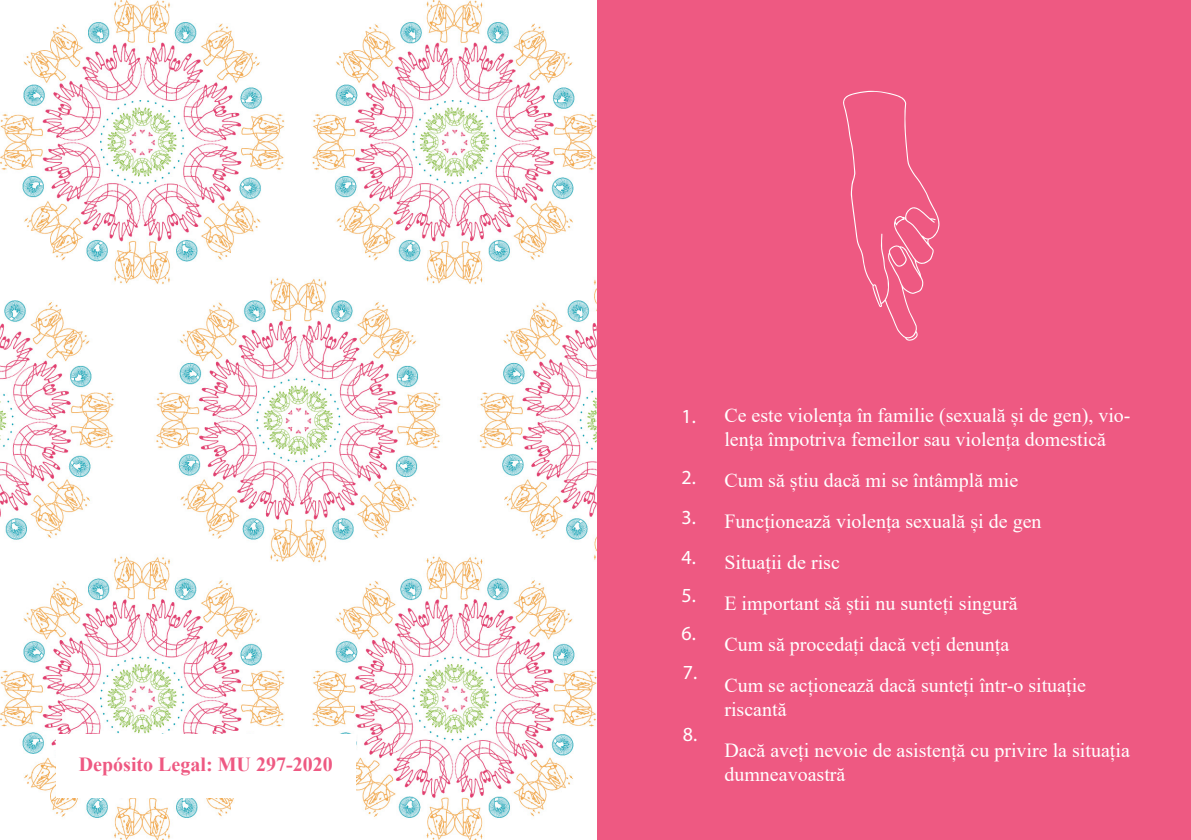
<style>
.page{position:relative;width:1191px;height:840px;background:#fff}
.page>*{position:absolute;margin:0;border:0;box-sizing:border-box;transform-origin:0 0}
.t1{font:20px/24px "Times New Roman";color:#fff}
.Texto_libre{font:700 20px "Times New Roman";color:#ee5982}
.t2{font:20px "Myriad Pro";color:#fff}
</style>
<div class="page">
<div style="left:596px;top:0;width:595px;height:839px;background:#ee5982"></div>
<img style="left:1px;top:0;width:595px;height:839px">
<svg style="left:843px;top:91px;width:96px;height:250px"></svg>
<div style="left:57px;top:733px;width:299px;height:63px;background:#fff"></div>
<p class="Texto_libre" style="left:79px;top:749px;width:255px">Depósito Legal: MU 297-2020</p>
<p class="t2" style="left:681px;top:403px;width:16px">1.</p>
<p class="t2" style="left:681px;top:465px;width:16px">2.</p>
<p class="t2" style="left:681px;top:504px;width:16px">3.</p>
<p class="t2" style="left:681px;top:544px;width:16px">4.</p>
<p class="t2" style="left:681px;top:582px;width:16px">5.</p>
<p class="t2" style="left:681px;top:620px;width:16px">6.</p>
<p class="t2" style="left:683px;top:659px;width:16px">7.</p>
<p class="t2" style="left:683px;top:721px;width:16px">8.</p>
<p class="t1" style="left:724px;top:402px;width:408px">Ce este violența în familie (sexuală și de gen), vio&shy;lența împotriva femeilor sau violența domestică</p>
<p class="t1" style="left:724px;top:467px;width:295px">Cum să știu dacă mi se întâmplă mie</p>
<p class="t1" style="left:724px;top:508px;width:319px">Funcționează violența sexuală și de gen</p>
<p class="t1" style="left:724px;top:549px;width:117px">Situații de risc</p>
<p class="t1" style="left:724px;top:590px;width:295px">E important să știi nu sunteți singură</p>
<p class="t1" style="left:724px;top:631px;width:286px">Cum să procedați dacă veți denunța</p>
<p class="t1" style="left:724px;top:672px;width:363px">Cum se acționează dacă sunteți într-o situație riscantă</p>
<p class="t1" style="left:724px;top:737px;width:407px">Dacă aveți nevoie de asistență cu privire la situația dumneavoastră</p>
</div>
